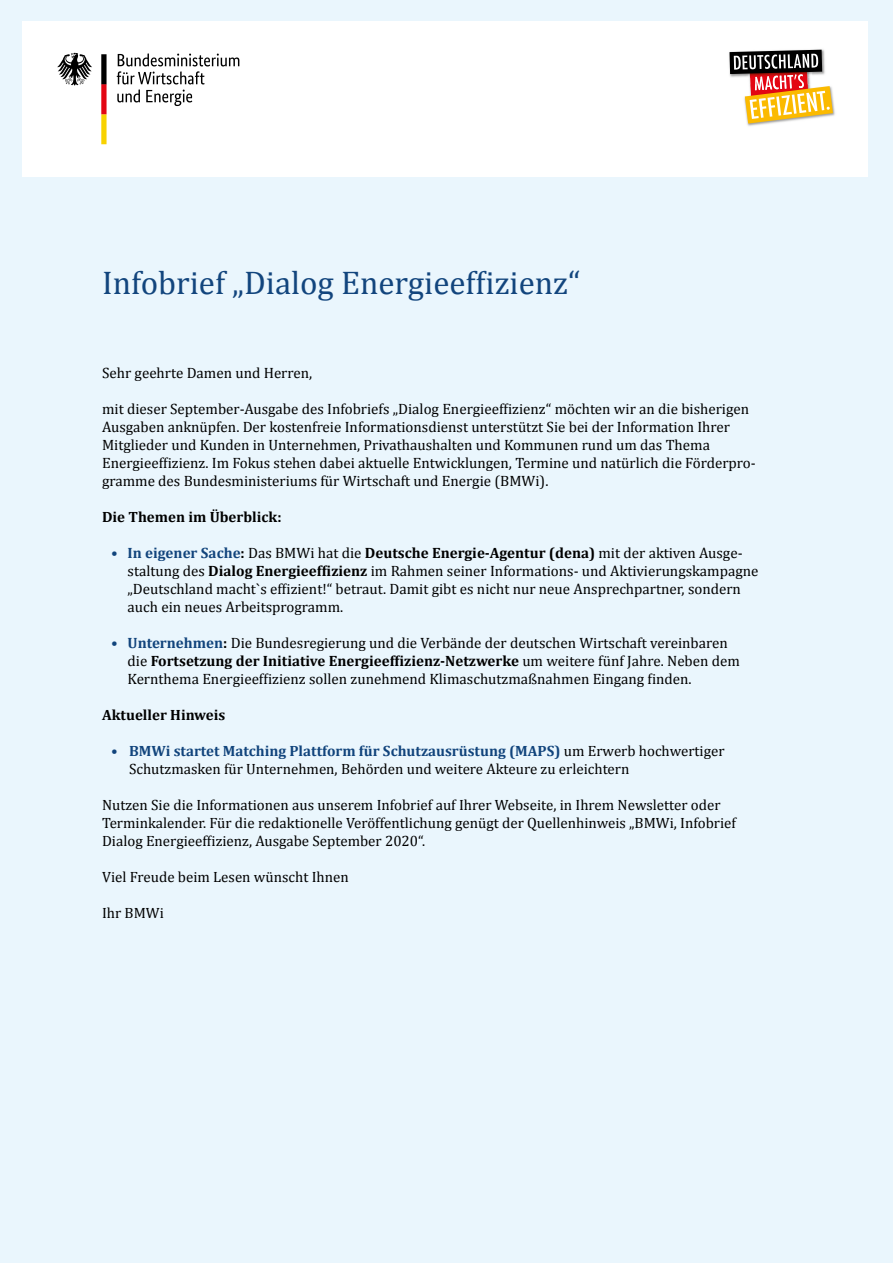
<style>
.page{position:relative;width:893px;height:1263px;background:#eaf6fd}
.page>*{position:absolute;margin:0;border:0;box-sizing:border-box;transform-origin:0 0}
.t1{font:33px "Cambria";color:#12457d}
.Fließtext{font:15px/18px "Cambria";color:#000}
.Fließtext-2{font:700 15px "Cambria";color:#000}
.s1{font-weight:700;color:#11447c}
.s2{font-weight:700}
</style>
<div class="page">
<div style="left:23px;top:21px;width:844px;height:155px;background:#fff"></div>
<svg style="left:117px;top:53px;width:122px;height:53px"></svg>
<svg style="left:57px;top:53px;width:35px;height:33px"></svg>
<svg style="left:101px;top:54px;width:6px;height:90px"></svg>
<img style="left:747px;top:98px;width:88px;height:28px">
<img style="left:804px;top:49px;width:19px;height:1px">
<svg style="left:729px;top:50px;width:104px;height:74px"></svg>
<h1 class="t1" style="left:102px;top:263px;width:480px">Infobrief „Dialog Energieeffizienz“</h1>
<p class="Fließtext" style="left:102px;top:364px;width:212px">Sehr geehrte Damen und Herren,</p>
<p class="Fließtext" style="left:102px;top:400px;width:655px">mit dieser September-Ausgabe des Infobriefs „Dialog Energieeffizienz“ möchten wir an die bisherigen Ausgaben anknüpfen. Der kostenfreie Informationsdienst unterstützt Sie bei der Information Ihrer Mitglieder und Kunden in Unternehmen, Privathaushalten und Kommunen rund um das Thema Energieeffizienz. Im Fokus stehen dabei aktuelle Entwicklungen, Termine und natürlich die Förderpro&shy;gramme des Bundesministeriums für Wirtschaft und Energie (BMWi).</p>
<p class="Fließtext-2" style="left:102px;top:506px;width:181px">Die Themen im Überblick:</p>
<p class="Fließtext" style="left:128px;top:544px;width:632px;text-indent:-16px"><span class="s1">• In eigener Sache</span><span class="s2">:</span> Das BMWi hat die <span class="s2">Deutsche Energie-Agentur (dena)</span> mit der aktiven Ausge&shy;staltung des <span class="s2">Dialog Energieeffizienz</span> im Rahmen seiner Informations- und Aktivierungskampagne „Deutschland macht`s effizient!“ betraut. Damit gibt es nicht nur neue Ansprechpartner, sondern auch ein neues Arbeitsprogramm.</p>
<p class="Fließtext" style="left:128px;top:634px;width:614px;text-indent:-16px"><span class="s1">• Unternehmen</span><span class="s2">:</span> Die Bundesregierung und die Verbände der deutschen Wirtschaft vereinbaren die <span class="s2">Fortsetzung der Initiative Energieeffizienz-Netzwerke</span> um weitere fünf Jahre. Neben dem<br>Kernthema Energieeffizienz sollen zunehmend Klimaschutzmaßnahmen Eingang finden.</p>
<p class="Fließtext-2" style="left:102px;top:704px;width:125px">Aktueller Hinweis</p>
<p class="Fließtext" style="left:129px;top:742px;width:597px;text-indent:-18px"><span class="s1">• BMWi startet Matching Plattform für Schutzausrüstung (MAPS)</span> um Erwerb hochwertiger<br>Schutzmasken für Unternehmen, Behörden und weitere Akteure zu erleichtern</p>
<p class="Fließtext" style="left:102px;top:796px;width:635px">Nutzen Sie die Informationen aus unserem Infobrief auf Ihrer Webseite, in Ihrem Newsletter oder<br>Terminkalender. Für die redaktionelle Veröffentlichung genügt der Quellenhinweis „BMWi, Infobrief<br>Dialog Energieeffizienz, Ausgabe September 2020“.</p>
<p class="Fließtext" style="left:102px;top:868px;width:248px">Viel Freude beim Lesen wünscht Ihnen</p>
<p class="Fließtext" style="left:102px;top:904px;width:63px">Ihr BMWi</p>
</div>
